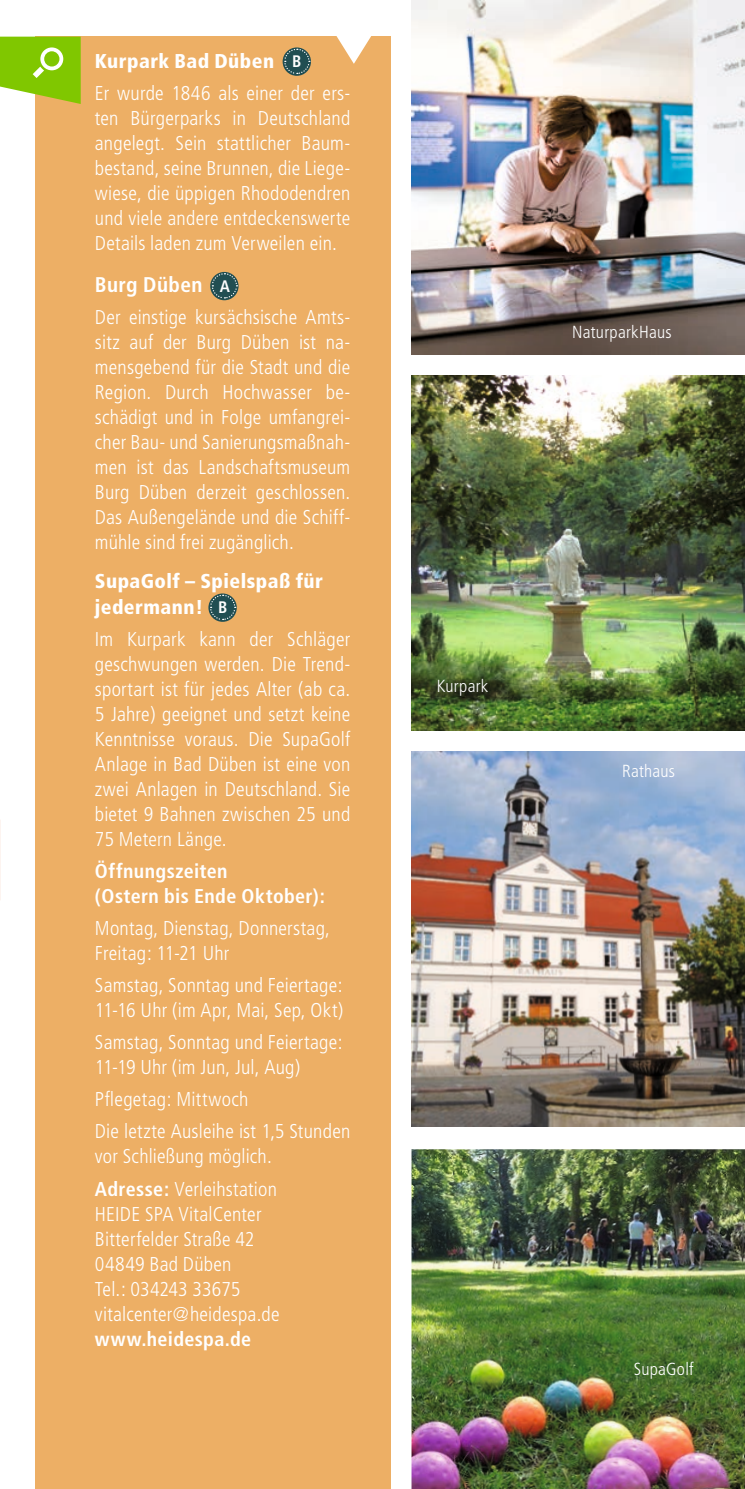
<style>
.page{position:relative;width:745px;height:1489px;background:#fff}
.page>*{position:absolute;margin:0;border:0;box-sizing:border-box;transform-origin:0 0}
.Fliesstext{font:700 condensed 21.25px "Frutiger";letter-spacing:.02em;color:#fff}
.Fliesstext_weiß{font:300 condensed 20px/25px "Frutiger";letter-spacing:.01em;color:#fff}
.Fliesstext_weiß-2{font:700 condensed 20px/25px "Frutiger";letter-spacing:.02em;color:#fff}
.Fliesstext_weiß-3{font:900 condensed 20px/25px "Frutiger";letter-spacing:.025em;color:#fff}
.Bildertitel{font:300 condensed 17.5px "Frutiger";letter-spacing:.015em;color:#fff}
.Fliesstext_weiß-4{font:700 condensed 16.75px "Frutiger";color:#fff}
.s1{font-weight:700}
</style>
<div class="page">
<hr style="left:0;top:1099px;width:1px;height:389px;background:#e3810b">
<img style="left:411px;top:0;width:333px;height:354px">
<img style="left:411px;top:376px;width:333px;height:354px">
<img style="left:411px;top:751px;width:333px;height:375px">
<img style="left:411px;top:1149px;width:333px;height:339px">
<div style="left:36px;top:37px;width:354px;height:1451px;background:#edaf65"></div>
<svg style="left:0;top:37px;width:81px;height:67px;background:#96cd28"></svg>
<svg style="left:318px;top:36px;width:71px;height:28px"></svg>
<svg style="left:282px;top:47px;width:29px;height:29px"></svg>
<svg style="left:283px;top:48px;width:27px;height:27px"></svg>
<svg style="left:210px;top:272px;width:28px;height:28px"></svg>
<svg style="left:211px;top:272px;width:27px;height:27px"></svg>
<svg style="left:208px;top:593px;width:29px;height:28px"></svg>
<svg style="left:209px;top:594px;width:27px;height:26px"></svg>
<p class="Fliesstext_weiß-3" style="left:95px;top:49px;width:181px">Kurpark Bad Düben</p>
<p class="Fliesstext_weiß" style="left:95px;top:81px;width:257px;text-align:justify">Er wurde 1846 als einer der ers&shy;ten Bürgerparks in Deutschland angelegt. Sein stattlicher Baum&shy;bestand, seine Brunnen, die Liege&shy;wiese, die üppigen Rhododendren und viele andere entdeckenswerte Details laden zum Verweilen ein.</p>
<p class="Fliesstext" style="left:95px;top:272px;width:109px">Burg Düben</p>
<p class="Fliesstext_weiß" style="left:95px;top:305px;width:257px;text-align:justify">Der einstige kursächsische Amts&shy;sitz auf der Burg Düben ist na&shy;mensgebend für die Stadt und die Region. Durch Hochwasser be&shy;schädigt und in Folge umfangrei&shy;cher Bau- und Sanierungsmaßnah&shy;men ist das Landschaftsmuseum Burg Düben derzeit geschlossen.<br>Das Außengelände und die Schiff&shy;mühle sind frei zugänglich.</p>
<p class="Fliesstext_weiß-3" style="left:95px;top:569px;width:229px">SupaGolf – Spielspaß für jedermann!</p>
<p class="Fliesstext_weiß" style="left:95px;top:626px;width:257px;text-align:justify">Im Kurpark kann der Schläger geschwungen werden. Die Trend&shy;sportart ist für jedes Alter (ab ca.<br>5 Jahre) geeignet und setzt keine Kenntnisse voraus. Die SupaGolf Anlage in Bad Düben ist eine von zwei Anlagen in Deutschland. Sie bietet 9 Bahnen zwischen 25 und 75 Metern Länge.</p>
<p class="Fliesstext_weiß-2" style="left:95px;top:858px;width:231px">Öffnungszeiten<br>(Ostern bis Ende Oktober):</p>
<p class="Fliesstext_weiß" style="left:95px;top:915px;width:236px">Montag, Dienstag, Donnerstag,<br>Freitag: 11-21 Uhr</p>
<p class="Fliesstext_weiß" style="left:95px;top:972px;width:250px">Samstag, Sonntag und Feiertage:<br>11-16 Uhr (im Apr, Mai, Sep, Okt)</p>
<p class="Fliesstext_weiß" style="left:95px;top:1029px;width:249px">Samstag, Sonntag und Feiertage:<br>11-19 Uhr (im Jun, Jul, Aug)</p>
<p class="Fliesstext_weiß" style="left:95px;top:1087px;width:155px">Pflegetag: Mittwoch</p>
<p class="Fliesstext_weiß" style="left:95px;top:1119px;width:257px">Die letzte Ausleihe ist 1,5 Stunden vor Schließung möglich.</p>
<p class="Fliesstext_weiß" style="left:95px;top:1176px;width:183px"><span class="s1">Adresse:</span> Verleihstation<br>HEIDE SPA VitalCenter</p>
<p class="Fliesstext_weiß" style="left:95px;top:1226px;width:161px">Bitterfelder Straße 42</p>
<p class="Fliesstext_weiß" style="left:95px;top:1251px;width:138px">04849 Bad Düben</p>
<p class="Fliesstext_weiß" style="left:95px;top:1276px;width:147px">Tel.: 034243 33675</p>
<p class="Fliesstext_weiß" style="left:95px;top:1301px;width:186px">vitalcenter@heidespa.de</p>
<p class="Fliesstext_weiß-2" style="left:95px;top:1325px;width:158px">www.heidespa.de</p>
<p class="Fliesstext_weiß-4" style="left:292px;top:52px;width:11px">B</p>
<p class="Fliesstext_weiß-4" style="left:220px;top:276px;width:12px">A</p>
<p class="Fliesstext_weiß-4" style="left:218px;top:597px;width:11px">B</p>
<p class="Bildertitel" style="left:571px;top:322px;width:101px">NaturparkHaus</p>
<p class="Bildertitel" style="left:436px;top:676px;width:53px">Kurpark</p>
<p class="Bildertitel" style="left:621px;top:761px;width:54px">Rathaus</p>
<p class="Bildertitel" style="left:633px;top:1359px;width:61px">SupaGolf</p>
</div>
